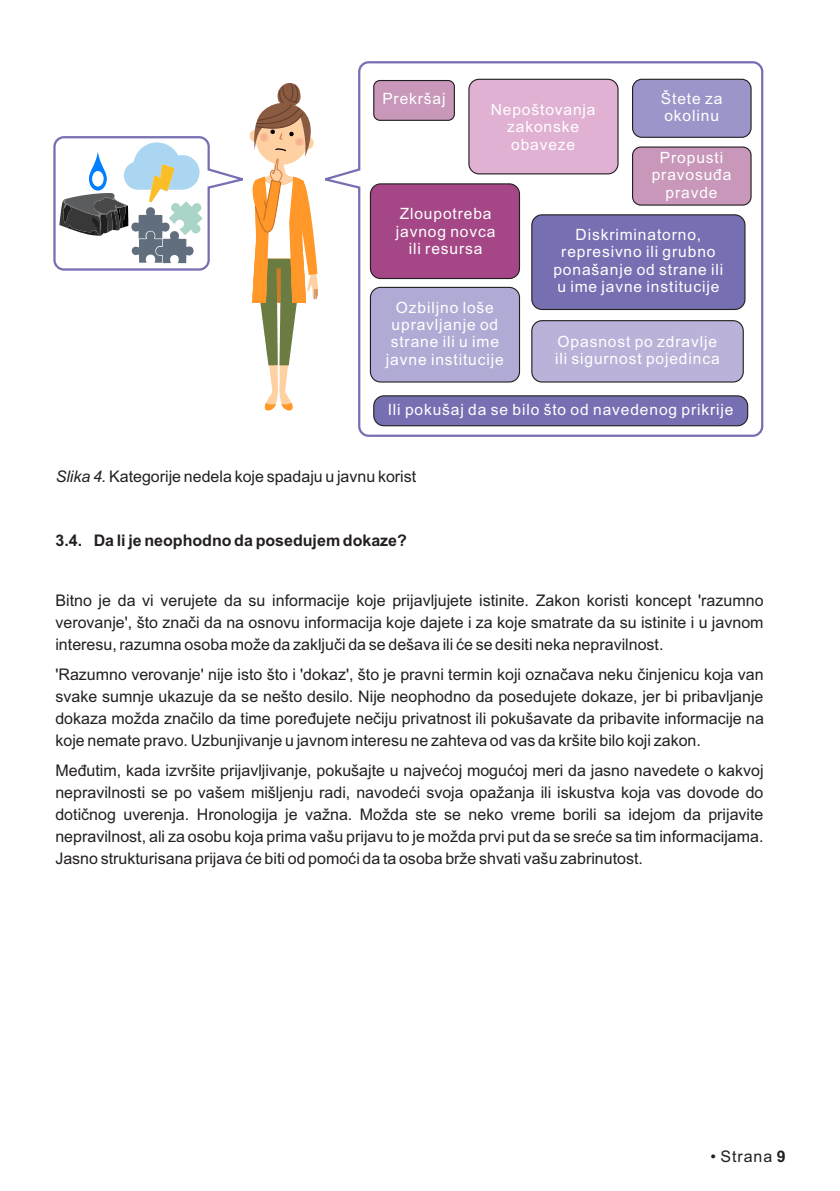
<style>
.page{position:relative;width:840px;height:1191px;background:#fff}
.page>*{position:absolute;margin:0;border:0;box-sizing:border-box;transform-origin:0 0}
.t1{font:16px/22px "Arial";color:#231f20;text-align:justify}
.t2{font:700 16px "Arial";color:#231f20}
.t3{font:15.6px/17.4px "Arial";letter-spacing:.055em;color:#fff;text-align:center}
.s1{font-style:italic}
.s2{font-weight:700}
</style>
<div class="page">
<svg style="left:318px;top:61px;width:446px;height:376px"></svg>
<div style="left:531px;top:320px;width:212px;height:62px;background:#bab2d8;border:1px solid #231f20;border-radius:10px"></div>
<div style="left:369px;top:287px;width:150px;height:95px;background:#b0abd5;border:1px solid #231f20;border-radius:10px"></div>
<div style="left:373px;top:80px;width:81px;height:41px;background:#c897ba;border:1px solid #231f20;border-radius:6px"></div>
<div style="left:468px;top:79px;width:150px;height:95px;background:#e0b1d2;border:1px solid #231f20;border-radius:10px"></div>
<div style="left:631px;top:79px;width:120px;height:59px;background:#9b95c9;border:1px solid #231f20;border-radius:9px"></div>
<div style="left:631px;top:146px;width:120px;height:60px;background:#c897ba;border:1px solid #231f20;border-radius:8px"></div>
<div style="left:369px;top:183px;width:150px;height:96px;background:#a54786;border:1px solid #231f20;border-radius:10px"></div>
<div style="left:531px;top:214px;width:214px;height:96px;background:#7670b3;border:1px solid #231f20;border-radius:10px"></div>
<div style="left:373px;top:395px;width:374px;height:31px;background:#7670b3;border:1px solid #231f20;border-radius:10px"></div>
<svg style="left:53px;top:83px;width:265px;height:327px"></svg>
<p class="t3" style="left:382px;top:92px;width:65px">Prekršaj</p>
<p class="t3" style="left:490px;top:102px;width:106px">Nepoštovanja zakonske obaveze</p>
<p class="t3" style="left:660px;top:91px;width:63px;text-align:left">Štete za okolinu</p>
<p class="t3" style="left:651px;top:150px;width:81px">Propusti pravosuđa pravde</p>
<p class="t3" style="left:395px;top:206px;width:101px">Zloupotreba javnog novca ili resursa</p>
<p class="t3" style="left:553px;top:227px;width:171px">Diskriminatorno, represivno ili grubno ponašanje od strane ili u ime javne institucije</p>
<p class="t3" style="left:554px;top:334px;width:166px;text-align:left">Opasnost po zdravlje ili sigurnost pojedinca</p>
<p class="t3" style="left:387px;top:402px;width:347px">Ili pokušaj da se bilo što od navedenog prikrije</p>
<p class="t3" style="left:386px;top:300px;width:119px">Ozbiljno loše upravljanje od strane ili u ime javne institucije</p>
<p class="t1" style="left:56px;top:467px;width:362px"><span class="s1">Slika 4.</span> Kategorije nedela koje spadaju u javnu korist</p>
<p class="t2" style="left:55px;top:534px;width:353px">3.4. Da li je neophodno da posedujem dokaze?</p>
<p class="t1" style="left:55px;top:590px;width:709px">Bitno je da vi verujete da su informacije koje prijavljujete istinite. Zakon koristi koncept 'razumno verovanje', što znači da na osnovu informacija koje dajete i za koje smatrate da su istinite i u javnom interesu, razumna osoba može da zaključi da se dešava ili će se desiti neka nepravilnost.</p>
<p class="t1" style="left:55px;top:664px;width:709px">'Razumno verovanje' nije isto što i 'dokaz', što je pravni termin koji označava neku činjenicu koja van svake sumnje ukazuje da se nešto desilo. Nije neophodno da posedujete dokaze, jer bi pribavljanje dokaza možda značilo da time poređujete nečiju privatnost ili pokušavate da pribavite informacije na koje nemate pravo. Uzbunjivanje u javnom interesu ne zahteva od vas da kršite bilo koji zakon.</p>
<p class="t1" style="left:55px;top:760px;width:709px">Međutim, kada izvršite prijavljivanje, pokušajte u najvećoj mogućoj meri da jasno navedete o kakvoj nepravilnosti se po vašem mišljenju radi, navodeći svoja opažanja ili iskustva koja vas dovode do dotičnog uverenja. Hronologija je važna. Možda ste se neko vreme borili sa idejom da prijavite nepravilnost, ali za osobu koja prima vašu prijavu to je možda prvi put da se sreće sa tim informacijama.<br>Jasno strukturisana prijava će biti od pomoći da ta osoba brže shvati vašu zabrinutost.</p>
<p class="t1" style="left:710px;top:1147px;width:76px">• Strana <span class="s2">9</span></p>
</div>
